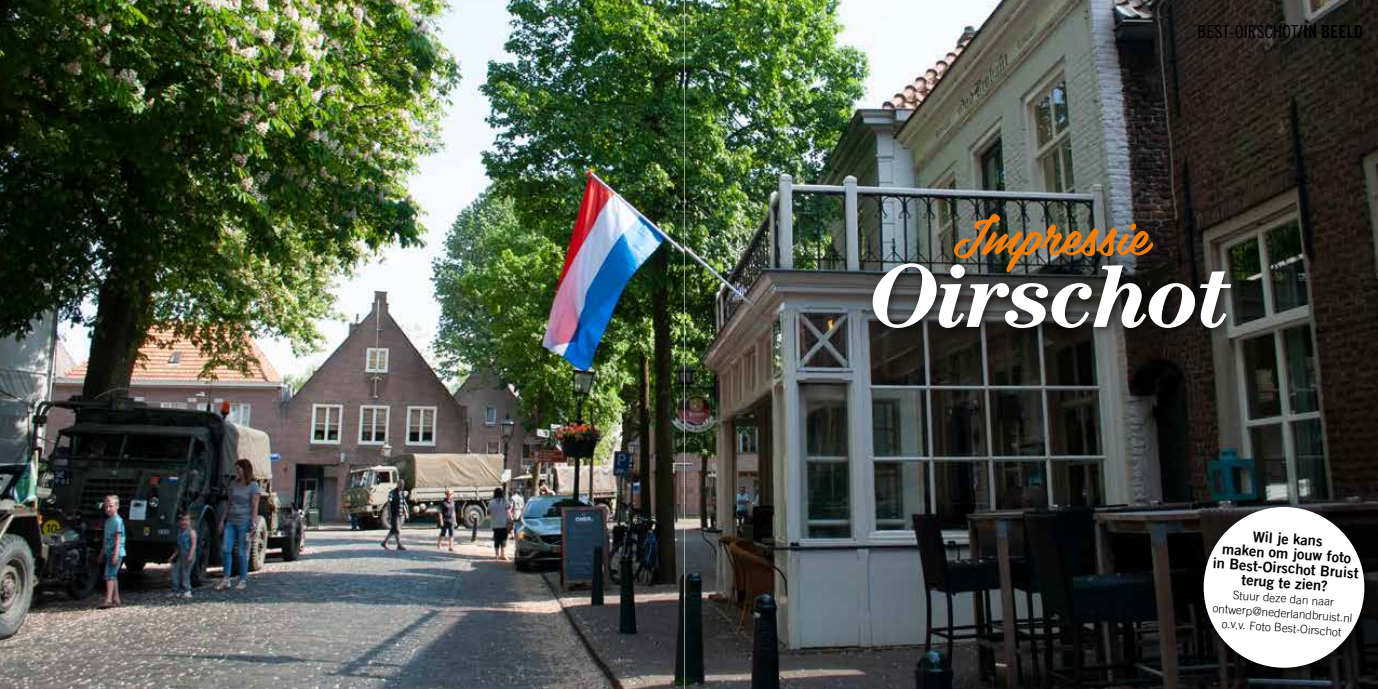
<style>
.page{position:relative;width:1378px;height:689px;background:#fff}
.page>*{position:absolute;margin:0;border:0;box-sizing:border-box;transform-origin:0 0}
.t1{font:italic 700 90.75px "Century Std";letter-spacing:-.03em;color:#fff}
.t2{font:54px "Belinda";color:#ef7d0b}
.t3{font:18px "Trade Gothic LT Std Cn 18";letter-spacing:-.005em;color:#000}
.t4{font:14.7px/14.7px "Trade Gothic LT Std Bd 2";color:#000;text-align:center}
.t5{font:300 11.7px/14.7px "Trade Gothic LT Std";color:#000;text-align:center}
.s1{font-family:"Trade Gothic LT Std Bd Cn 20"}
</style>
<div class="page">
<img style="left:0;top:0;width:685px;height:689px">
<img style="left:685px;top:0;width:693px;height:689px">
<img style="left:867px;top:257px;width:374px;height:81px">
<img style="left:1198px;top:502px;width:177px;height:177px">
<div style="left:1203px;top:507px;width:161px;height:161px;background:#fff;border-radius:50%"></div>
<h3 class="t3" style="left:1197px;top:21px;width:167px">BEST-OIRSCHOT<span class="s1">/IN BEELD</span></h3>
<h2 class="t2" style="left:952px;top:190px;width:197px">Impressie</h2>
<h1 class="t1" style="left:869px;top:243px;width:366px">Oirschot</h1>
<p class="t4" style="left:1215px;top:526px;width:148px;rotate:4deg">Wil je kans<br>maken om jouw foto<br>in Best-Oirschot Bruist terug te zien?</p>
<p class="t5" style="left:1214px;top:586px;width:142px;rotate:4deg">Stuur deze dan naar ontwerp@nederlandbruist.nl o.v.v. Foto Best-Oirschot</p>
</div>
